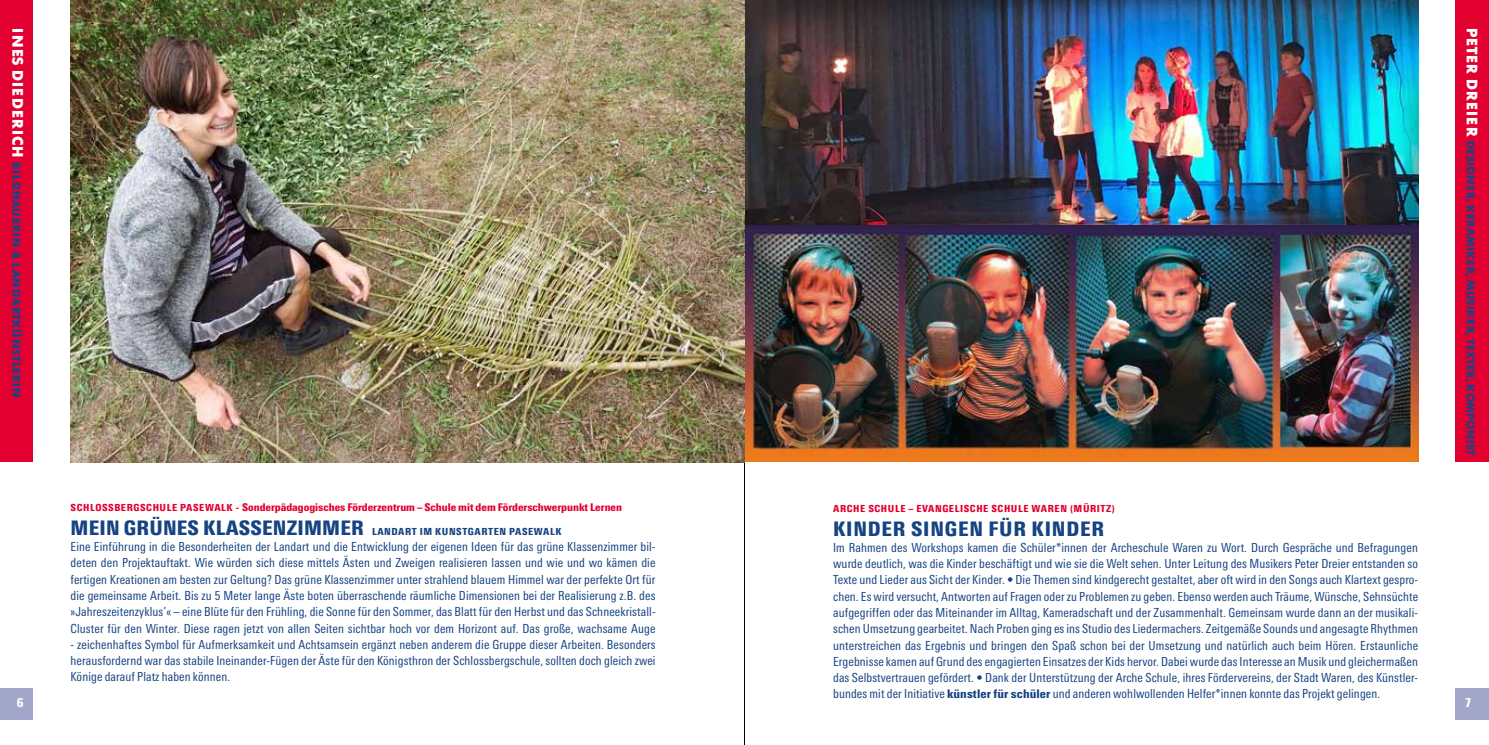
<style>
.page{position:relative;width:1489px;height:745px;background:#fff}
.page>*{position:absolute;margin:0;border:0;box-sizing:border-box;transform-origin:0 0}
.t1{font:900 condensed 20px "Linotype Univers";letter-spacing:.04em;color:#164483}
.t2{font:condensed 12.5px/16.2px "Linotype Univers";letter-spacing:.01em;color:#164483;text-align:justify}
.t3{font:900 condensed 12.5px "Linotype Univers";color:#fff}
.t4{font:700 11.25px "Futura BQ";letter-spacing:.07em;color:#164483}
.t5{font:700 11px "Futura BQ";letter-spacing:.045em;color:#164483}
.t6{font:900 condensed 10.62px "Linotype Univers";color:#e20030}
.t7{font:900 condensed 9.75px "Linotype Univers";letter-spacing:.06em;color:#164483}
.t8{font:900 condensed 9.75px "Linotype Univers";letter-spacing:.06em;color:#e20030}
.s1{font-size:15px;color:#fff}
.s2{font-size:9.75px}
.s3{font-size:20px}
.s4{font-weight:900;font-size:11.88px}
</style>
<div class="page">
<div style="left:0;top:0;width:33px;height:461px;background:#e20030"></div>
<div style="left:0;top:687px;width:33px;height:32px;background:#a2a7c9"></div>
<hr style="left:744px;top:0;width:1px;height:744px;background:#000">
<div style="left:1455px;top:0;width:33px;height:461px;background:#e20030"></div>
<div style="left:1455px;top:687px;width:33px;height:32px;background:#a2a7c9"></div>
<img style="left:744px;top:0;width:674px;height:225px">
<img style="left:744px;top:225px;width:674px;height:236px">
<img style="left:71px;top:0;width:673px;height:462px">
<p class="t4" style="left:23px;top:28px;width:370px;rotate:90deg"><span class="s1">I nes Diederich</span> Bildhauerin &amp; Landartkünstlerin</p>
<p class="t3" style="left:17px;top:694px;width:8px">6</p>
<p class="t6" style="left:71px;top:500px;width:553px"><span class="s2">SC HLOSSB ERGSC HULE PASEWALK -</span> SONDERPÄDAGOGISCHES FÖRDERZENTRUM – SCHULE MIT DEM FÖRDERSCHWERPUNKT LERNEN</p>
<p class="t7" style="left:71px;top:525px;width:492px"><span class="s3">MEIN GRÜNES KLASSENZIMMER</span> LANDART IM KUNSTGARTEN PASEWALK</p>
<p class="t2" style="left:71px;top:538px;width:586px">Eine Einführung in die Besonderheiten der Landart und die Entwicklung der eigenen Ideen für das grüne Klassenzimmer bil&shy;deten den Projektauftakt. Wie würden sich diese mittels Ästen und Zweigen realisieren lassen und wie und wo kämen die fertigen Kreationen am besten zur Geltung? Das grüne Klassenzimmer unter strahlend blauem Himmel war der perfekte Ort für die gemeinsame Arbeit. Bis zu 5 Meter lange Äste boten überraschende räumliche Dimensionen bei der Realisierung z.B. des »Jahreszeitenzyklus’« – eine Blüte für den Frühling, die Sonne für den Sommer, das Blatt für den Herbst und das Schneekristall-Cluster für den Winter. Diese ragen jetzt von allen Seiten sichtbar hoch vor dem Horizont auf. Das große, wachsame Auge</p>
<p class="t2" style="left:71px;top:635px;width:586px">- zeichenhaftes Symbol für Aufmerksamkeit und Achtsamsein ergänzt neben anderem die Gruppe dieser Arbeiten. Besonders herausfordernd war das stabile Ineinander-Fügen der Äste für den Königsthron der Schlossbergschule, sollten doch gleich zwei Könige darauf Platz haben können.</p>
<p class="t8" style="left:833px;top:502px;width:283px">ARCHE SCHULE – EVANGELISCHE SCHULE WAREN (MÜRITZ)</p>
<h1 class="t1" style="left:833px;top:516px;width:272px">KINDER SINGEN FÜR KINDER</h1>
<p class="t2" style="left:833px;top:539px;width:586px">Im Rahmen des Workshops kamen die Schüler*innen der Archeschule Waren zu Wort. Durch Gespräche und Befragungen wurde deutlich, was die Kinder beschäftigt und wie sie die Welt sehen. Unter Leitung des Musikers Peter Dreier entstanden so Texte und Lieder aus Sicht der Kinder. • Die Themen sind kindgerecht gestaltet, aber oft wird in den Songs auch Klartext gespro&shy;chen. Es wird versucht, Antworten auf Fragen oder zu Problemen zu geben. Ebenso werden auch Träume, Wünsche, Sehnsüchte aufgegriffen oder das Miteinander im Alltag, Kameradschaft und der Zusammenhalt. Gemeinsam wurde dann an der musikali&shy;schen Umsetzung gearbeitet. Nach Proben ging es ins Studio des Liedermachers. Zeitgemäße Sounds und angesagte Rhythmen unterstreichen das Ergebnis und bringen den Spaß schon bei der Umsetzung und natürlich auch beim Hören. Erstaunliche Ergebnisse kamen auf Grund des engagierten Einsatzes der Kids hervor. Dabei wurde das Interesse an Musik und gleichermaßen das Selbstvertrauen gefördert. • Dank der Unterstützung der Arche Schule, ihres Fördervereins, der Stadt Waren, des Künstler&shy;bundes mit der Initiative <span class="s4">KÜNSTLER FÜR SCHÜLER</span> und anderen wohlwollenden Helfer*innen konnte das Projekt gelingen.</p>
<p class="t5" style="left:1477px;top:28px;width:428px;rotate:90deg"><span class="s1">Peter Dreier</span> Designer, Keramiker, Musiker, Texter, Komponist</p>
<p class="t3" style="left:1464px;top:694px;width:8px">7</p>
</div>
